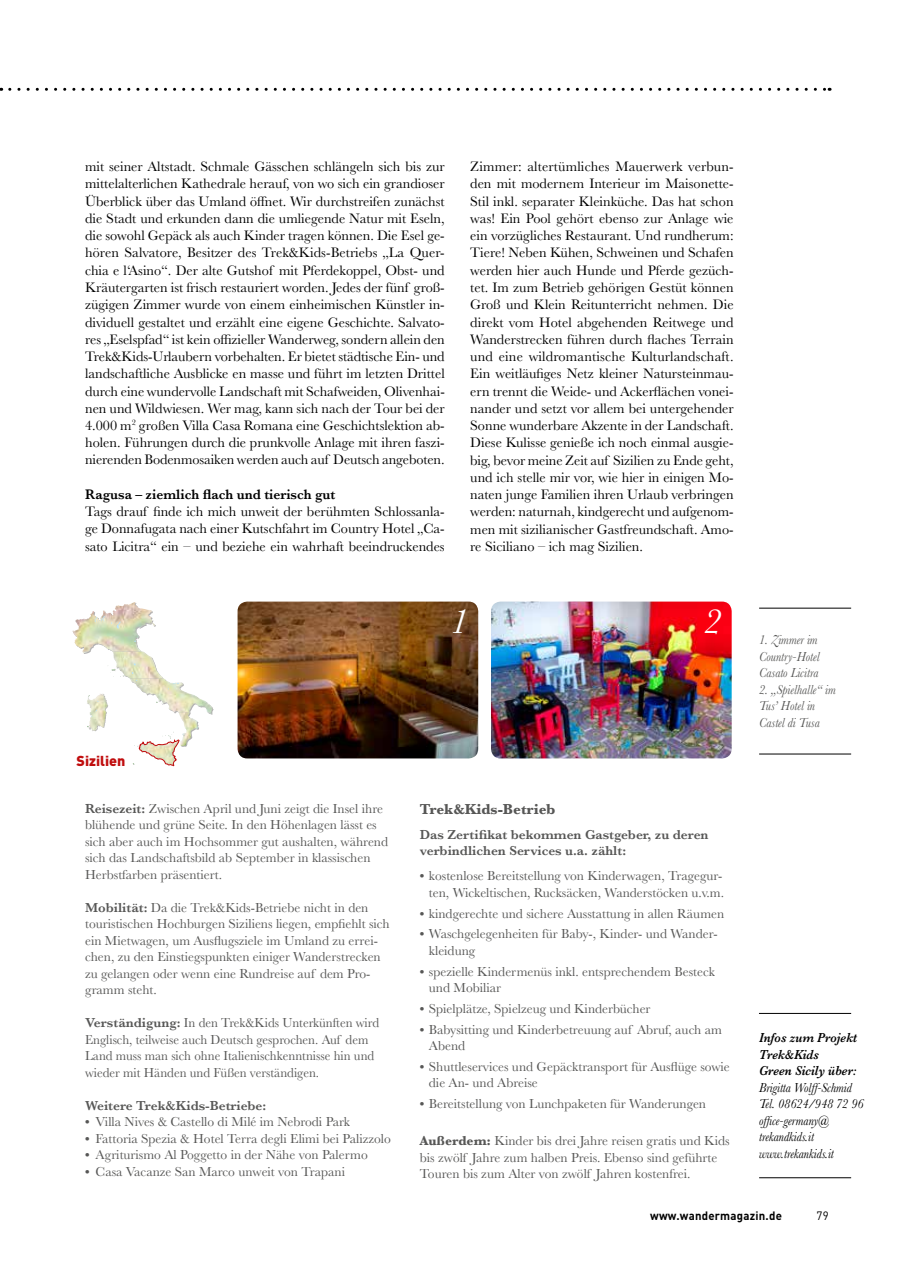
<style>
.page{position:relative;width:915px;height:1263px;background:#fff}
.page>*{position:absolute;margin:0;border:0;box-sizing:border-box;transform-origin:0 0}
.t1{font:italic 36px "Baskerville";color:#fff}
.t2{font:700 15px "Baskerville";color:#575756}
.t3{font:14.25px/17.2px "Baskerville";color:#000;text-align:justify}
.t4{font:600 14.25px "Baskerville";color:#000;scale:.95 1}
.t5{font:900 14.25px "DIN";color:#c00d0e}
.t6{font:13.5px/16.5px "Baskerville";color:#575756}
.t7{font:13.5px/16.5px "Baskerville";color:#575756;scale:.96 1}
.t8{font:600 13.5px/16.5px "Baskerville";color:#575756}
.t9{font:italic 13.5px/16.5px "Baskerville";color:#000;scale:.9 1}
.t10{font:italic 13.5px/16.5px "Baskerville";color:#575756;scale:.9 1}
.t11{font:italic 600 13.5px/16.5px "Baskerville";color:#000;scale:.9 1}
.t12{font:700 12px "DIN";letter-spacing:.02em;color:#000;scale:.95 1}
.t13{font:12px "DIN";color:#000;scale:.95 1}
.s1{font-weight:600}
.s2{font-weight:700}
</style>
<div class="page">
<svg style="left:0;top:88px;width:829px;height:3px"></svg>
<hr style="left:758px;top:608px;width:92px;height:1px;background:#000">
<hr style="left:758px;top:754px;width:92px;height:1px;background:#000">
<hr style="left:758px;top:1013px;width:92px;height:1px;background:#000">
<hr style="left:758px;top:1177px;width:92px;height:1px;background:#000">
<img style="left:237px;top:602px;width:241px;height:156px">
<img style="left:491px;top:602px;width:240px;height:156px">
<svg style="left:73px;top:603px;width:140px;height:164px"></svg>
<p class="t3" style="left:85px;top:158px;width:361px">mit seiner Altstadt. Schmale Gässchen schlängeln sich bis zur mittelalterlichen Kathedrale herauf, von wo sich ein grandioser Überblick über das Umland öffnet. Wir durchstreifen zunächst die Stadt und erkunden dann die umliegende Natur mit Eseln, die sowohl Gepäck als auch Kinder tragen können. Die Esel ge&shy;hören Salvatore, Besitzer des Trek&amp;Kids-Betriebs „La Quer&shy;chia e l‘Asino“. Der alte Gutshof mit Pferdekoppel, Obst- und Kräutergarten ist frisch restauriert worden. Jedes der fünf groß&shy;zügigen Zimmer wurde von einem einheimischen Künstler in&shy;dividuell gestaltet und erzählt eine eigene Geschichte. Salvato&shy;res „Eselspfad“ ist kein offizieller Wanderweg, sondern allein den Trek&amp;Kids-Urlaubern vorbehalten. Er bietet städtische Ein- und landschaftliche Ausblicke en masse und führt im letzten Drittel durch eine wundervolle Landschaft mit Schafweiden, Olivenhai&shy;nen und Wildwiesen. Wer mag, kann sich nach der Tour bei der 4.000 m<sup>2</sup> großen Villa Casa Romana eine Geschichtslektion ab&shy;holen. Führungen durch die prunkvolle Anlage mit ihren faszi&shy;nierenden Bodenmosaiken werden auch auf Deutsch angeboten.</p>
<p class="t4" style="left:85px;top:484px;width:265px">Ragusa – ziemlich flach und tierisch gut</p>
<p class="t3" style="left:85px;top:503px;width:361px">Tags drauf finde ich mich unweit der berühmten Schlossanla&shy;ge Donnafugata nach einer Kutschfahrt im Country Hotel „Ca&shy;sato Licitra“ ein – und beziehe ein wahrhaft beeindruckendes</p>
<p class="t3" style="left:470px;top:158px;width:265px">Zimmer: altertümliches Mauerwerk verbun&shy;den mit modernem Interieur im Maisonette-Stil inkl. separater Kleinküche. Das hat schon was! Ein Pool gehört ebenso zur Anlage wie ein vorzügliches Restaurant. Und rundherum:<br>Tiere! Neben Kühen, Schweinen und Schafen werden hier auch Hunde und Pferde gezüch&shy;tet. Im zum Betrieb gehörigen Gestüt können Groß und Klein Reitunterricht nehmen. Die direkt vom Hotel abgehenden Reitwege und Wanderstrecken führen durch flaches Terrain und eine wildromantische Kulturlandschaft.<br>Ein weitläufiges Netz kleiner Natursteinmau&shy;ern trennt die Weide- und Ackerflächen vonei&shy;nander und setzt vor allem bei untergehender Sonne wunderbare Akzente in der Landschaft.<br>Diese Kulisse genieße ich noch einmal ausgie&shy;big, bevor meine Zeit auf Sizilien zu Ende geht, und ich stelle mir vor, wie hier in einigen Mo&shy;naten junge Familien ihren Urlaub verbringen werden: naturnah, kindgerecht und aufgenom&shy;men mit sizilianischer Gastfreundschaft. Amo&shy;re Siciliano – ich mag Sizilien.</p>
<h1 class="t1" style="left:450px;top:598px;width:19px">1</h1>
<h1 class="t1" style="left:703px;top:598px;width:19px">2</h1>
<p class="t5" style="left:77px;top:751px;width:50px">Sizilien</p>
<p class="t6" style="left:85px;top:800px;width:304px"><span class="s1">Reisezeit:</span> Zwischen April und Juni zeigt die Insel ihre blühende und grüne Seite. In den Höhenlagen lässt es sich aber auch im Hochsommer gut aushalten, während sich das Landschaftsbild ab September in klassischen Herbstfarben präsentiert.</p>
<p class="t6" style="left:85px;top:899px;width:306px"><span class="s1">Mobilität:</span> Da die Trek&amp;Kids-Betriebe nicht in den touristischen Hochburgen Siziliens liegen, empfiehlt sich ein Mietwagen, um Ausflugsziele im Umland zu errei&shy;chen, zu den Einstiegspunkten einiger Wanderstrecken zu gelangen oder wenn eine Rundreise auf dem Pro&shy;gramm steht.</p>
<p class="t7" style="left:85px;top:1015px;width:308px"><span class="s1">Verständigung:</span> In den Trek&amp;Kids Unterkünften wird Englisch, teilweise auch Deutsch gesprochen. Auf dem Land muss man sich ohne Italienischkenntnisse hin und wieder mit Händen und Füßen verständigen.</p>
<p class="t8" style="left:85px;top:1097px;width:183px">Weitere Trek&amp;Kids-Betriebe:</p>
<p class="t6" style="left:85px;top:1114px;width:266px"><span class="s1">•</span> Villa Nives &amp; Castello di Milé im Nebrodi Park</p>
<p class="t6" style="left:85px;top:1130px;width:307px"><span class="s1">•</span> Fattoria Spezia &amp; Hotel Terra degli Elimi bei Palizzolo</p>
<p class="t6" style="left:85px;top:1147px;width:284px"><span class="s1">•</span> Agriturismo Al Poggetto in der Nähe von Palermo</p>
<p class="t6" style="left:85px;top:1163px;width:261px"><span class="s1">•</span> Casa Vacanze San Marco unweit von Trapani</p>
<p class="t2" style="left:420px;top:798px;width:137px">Trek&amp;Kids-Betrieb</p>
<p class="t8" style="left:420px;top:826px;width:290px">Das Zertifikat bekommen Gastgeber, zu deren verbindlichen Services u.a. zählt:</p>
<p class="t6" style="left:420px;top:868px;width:305px;text-align:right"><span class="s1">•</span> kostenlose Bereitstellung von Kinderwagen, Tragegur&shy;ten, Wickeltischen, Rucksäcken, Wanderstöcken u.v.m.</p>
<p class="t6" style="left:420px;top:905px;width:306px"><span class="s1">•</span> kindgerechte und sichere Ausstattung in allen Räumen</p>
<p class="t6" style="left:429px;top:926px;width:290px;text-indent:-9px"><span class="s1">•</span> Waschgelegenheiten für Baby-, Kinder- und Wander&shy;kleidung</p>
<p class="t6" style="left:429px;top:963px;width:287px;text-indent:-9px"><span class="s1">•</span> spezielle Kindermenüs inkl. entsprechendem Besteck und Mobiliar</p>
<p class="t6" style="left:420px;top:1000px;width:232px"><span class="s1">•</span> Spielplätze, Spielzeug und Kinderbücher</p>
<p class="t6" style="left:429px;top:1021px;width:294px;text-indent:-9px"><span class="s1">•</span> Babysitting und Kinderbetreuung auf Abruf, auch am<br>Abend</p>
<p class="t6" style="left:429px;top:1058px;width:302px;text-indent:-9px"><span class="s1">•</span> Shuttleservices und Gepäcktransport für Ausflüge sowie die An- und Abreise</p>
<p class="t6" style="left:420px;top:1096px;width:287px"><span class="s1">•</span> Bereitstellung von Lunchpaketen für Wanderungen</p>
<p class="t6" style="left:420px;top:1133px;width:311px"><span class="s2">Außerdem:</span> Kinder bis drei Jahre reisen gratis und Kids bis zwölf Jahre zum halben Preis. Ebenso sind geführte<br>Touren bis zum Alter von zwölf Jahren kostenfrei.</p>
<p class="t10" style="left:758px;top:632px;width:69px">1. Zimmer im<br>Country-Hotel<br>Casato Licitra</p>
<p class="t10" style="left:758px;top:681px;width:87px">2. „Spielhalle“ im<br>Tus’ Hotel in<br>Castel di Tusa</p>
<p class="t11" style="left:758px;top:1030px;width:110px">Infos zum Projekt<br>Trek&amp;Kids<br>Green Sicily über:</p>
<p class="t9" style="left:758px;top:1079px;width:117px">Brigitta Wolff-Schmid<br>Tel. 08624/948 72 96 office-germany@ trekandkids.it www.trekankids.it</p>
<p class="t12" style="left:650px;top:1207px;width:140px">www.wandermagazin.de</p>
<p class="t13" style="left:816px;top:1208px;width:14px">79</p>
</div>
